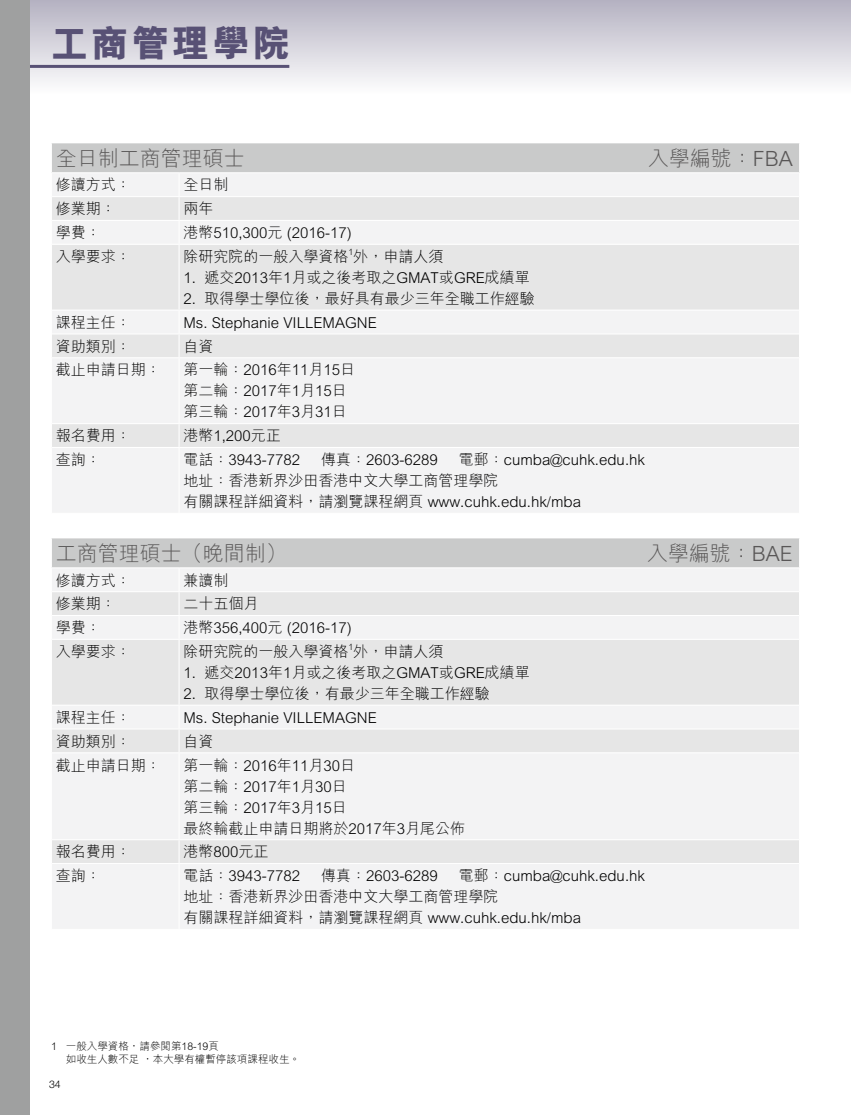
<style>
.page{position:relative;width:851px;height:1115px;background:#fff}
.page>*{position:absolute;margin:0;border:0;box-sizing:border-box;transform-origin:0 0}
.t1{font:800 37.5px "M Hei HK";letter-spacing:.075em;color:#585175}
.t2{font:300 21px "M Hei HK";color:#595757}
.t3{font:300 15px/21px "M Hei HK";color:#000}
.t4{font:300 10.5px/12px "M Hei HK";color:#000}
.t5{font:300 10.5px "Helvetica Neue LT Std";color:#000}
.t6{font:300 8.7px "M Hei HK";color:#000}
</style>
<div class="page">
<div style="left:0;top:0;width:850px;height:94px;background:linear-gradient(to bottom,#b5b2c1,#fdfdfd)"></div>
<hr style="left:0;top:65px;width:289px;height:3px;background:#585175">
<div style="left:0;top:0;width:30px;height:1114px;background:#9fa0a0"></div>
<div style="left:51px;top:143px;width:748px;height:30px;background:#c9caca"></div>
<div style="left:52px;top:174px;width:747px;height:338px;background:#f3f3f4"></div>
<svg style="left:52px;top:197px;width:747px;height:250px;fill:#e6e6e6"></svg>
<hr style="left:52px;top:196px;width:127px;height:1px;background:#fff">
<hr style="left:179px;top:196px;width:620px;height:1px;background:#fff">
<hr style="left:52px;top:220px;width:127px;height:1px;background:#fff">
<hr style="left:179px;top:220px;width:620px;height:1px;background:#fff">
<svg style="left:178px;top:174px;width:1px;height:70px"></svg>
<hr style="left:52px;top:244px;width:127px;height:1px;background:#fff">
<hr style="left:179px;top:244px;width:620px;height:1px;background:#fff">
<hr style="left:178px;top:245px;width:1px;height:64px;background:#fff">
<hr style="left:52px;top:309px;width:127px;height:1px;background:#fff">
<hr style="left:179px;top:309px;width:620px;height:1px;background:#fff">
<hr style="left:52px;top:333px;width:127px;height:1px;background:#fff">
<hr style="left:179px;top:333px;width:620px;height:1px;background:#fff">
<svg style="left:178px;top:310px;width:1px;height:47px"></svg>
<hr style="left:52px;top:357px;width:127px;height:1px;background:#fff">
<hr style="left:179px;top:357px;width:620px;height:1px;background:#fff">
<hr style="left:178px;top:358px;width:1px;height:65px;background:#fff">
<hr style="left:52px;top:423px;width:127px;height:1px;background:#fff">
<hr style="left:179px;top:423px;width:620px;height:1px;background:#fff">
<svg style="left:178px;top:424px;width:1px;height:23px"></svg>
<hr style="left:52px;top:447px;width:127px;height:1px;background:#fff">
<hr style="left:179px;top:447px;width:620px;height:1px;background:#fff">
<hr style="left:178px;top:448px;width:1px;height:65px;background:#fff">
<hr style="left:51px;top:143px;width:1px;height:30px;background:#fff">
<hr style="left:52px;top:172px;width:127px;height:1px;background:#fff">
<hr style="left:179px;top:172px;width:620px;height:1px;background:#fff">
<div style="left:51px;top:537px;width:748px;height:30px;background:#c9caca"></div>
<div style="left:52px;top:569px;width:747px;height:359px;background:#f3f3f4"></div>
<svg style="left:52px;top:592px;width:747px;height:270px;fill:#f3f3f4"></svg>
<hr style="left:52px;top:591px;width:127px;height:1px;background:#fff">
<hr style="left:179px;top:591px;width:620px;height:1px;background:#fff">
<hr style="left:52px;top:614px;width:127px;height:1px;background:#fff">
<hr style="left:179px;top:614px;width:620px;height:1px;background:#fff">
<svg style="left:178px;top:569px;width:1px;height:69px"></svg>
<hr style="left:52px;top:638px;width:127px;height:1px;background:#fff">
<hr style="left:179px;top:638px;width:620px;height:1px;background:#fff">
<hr style="left:178px;top:639px;width:1px;height:65px;background:#fff">
<hr style="left:52px;top:704px;width:127px;height:1px;background:#fff">
<hr style="left:179px;top:704px;width:620px;height:1px;background:#fff">
<hr style="left:52px;top:728px;width:127px;height:1px;background:#fff">
<hr style="left:179px;top:728px;width:620px;height:1px;background:#fff">
<svg style="left:178px;top:705px;width:1px;height:47px"></svg>
<hr style="left:52px;top:752px;width:127px;height:1px;background:#fff">
<hr style="left:179px;top:752px;width:620px;height:1px;background:#fff">
<hr style="left:178px;top:753px;width:1px;height:85px;background:#fff">
<hr style="left:52px;top:838px;width:127px;height:2px;background:#fff">
<hr style="left:179px;top:838px;width:620px;height:2px;background:#fff">
<svg style="left:178px;top:840px;width:1px;height:22px"></svg>
<hr style="left:52px;top:862px;width:127px;height:1px;background:#fff">
<hr style="left:179px;top:862px;width:620px;height:1px;background:#fff">
<hr style="left:178px;top:863px;width:1px;height:65px;background:#fff">
<hr style="left:51px;top:537px;width:128px;height:1px;background:#fff">
<hr style="left:179px;top:537px;width:620px;height:1px;background:#fff">
<svg style="left:51px;top:538px;width:1px;height:29px"></svg>
<h1 class="t1" style="left:51px;top:18px;width:241px">工商管理學院</h1>
<h2 class="t2" style="left:56px;top:143px;width:191px">全日制工商管理碩士</h2>
<h2 class="t2" style="left:647px;top:143px;width:146px">入學編號：FBA</h2>
<p class="t3" style="left:56px;top:174px;width:77px">修讀方式：</p>
<p class="t3" style="left:183px;top:174px;width:46px">全日制</p>
<p class="t3" style="left:56px;top:198px;width:62px">修業期：</p>
<p class="t3" style="left:183px;top:198px;width:31px">兩年</p>
<p class="t3" style="left:56px;top:221px;width:47px">學費：</p>
<p class="t3" style="left:183px;top:221px;width:170px">港幣510,300元 (2016-17)</p>
<p class="t3" style="left:56px;top:245px;width:77px">入學要求：</p>
<p class="t3" style="left:183px;top:245px;width:261px">除研究院的一般入學資格外，申請人須</p>
<p class="t6" style="left:348px;top:245px;width:6px">1</p>
<p class="t3" style="left:183px;top:266px;width:348px">1. 遞交2013年1月或之後考取之GMAT或GRE成績單</p>
<p class="t3" style="left:183px;top:287px;width:353px">2. 取得學士學位後，最好具有最少三年全職工作經驗</p>
<p class="t3" style="left:56px;top:311px;width:76px">課程主任：</p>
<p class="t3" style="left:183px;top:311px;width:195px">Ms. Stephanie VILLEMAGNE</p>
<p class="t3" style="left:56px;top:335px;width:76px">資助類別：</p>
<p class="t3" style="left:183px;top:335px;width:31px">自資</p>
<p class="t3" style="left:56px;top:359px;width:107px">截止申請日期：</p>
<p class="t3" style="left:183px;top:359px;width:173px">第一輪：2016年11月15日第二輪：2017年1月15日第三輪：2017年3月31日</p>
<p class="t3" style="left:56px;top:424px;width:76px">報名費用：</p>
<p class="t3" style="left:183px;top:424px;width:99px">港幣1,200元正</p>
<p class="t3" style="left:56px;top:448px;width:46px">查詢：</p>
<p class="t3" style="left:183px;top:448px;width:118px">電話：3943-7782</p>
<p class="t3" style="left:321px;top:448px;width:118px">傳真：2603-6289</p>
<p class="t3" style="left:183px;top:448px;width:463px;text-indent:275px">電郵：cumba@cuhk.edu.hk地址：香港新界沙田香港中文大學工商管理學院<br>有關課程詳細資料，請瀏覽課程網頁 www.cuhk.edu.hk/mba</p>
<h2 class="t2" style="left:56px;top:538px;width:233px">工商管理碩士（晚間制）</h2>
<h2 class="t2" style="left:646px;top:538px;width:147px">入學編號：BAE</h2>
<p class="t3" style="left:56px;top:568px;width:77px">修讀方式：</p>
<p class="t3" style="left:183px;top:568px;width:46px">兼讀制</p>
<p class="t3" style="left:56px;top:592px;width:62px">修業期：</p>
<p class="t3" style="left:183px;top:592px;width:76px">二十五個月</p>
<p class="t3" style="left:56px;top:616px;width:47px">學費：</p>
<p class="t3" style="left:183px;top:616px;width:170px">港幣356,400元 (2016-17)</p>
<p class="t3" style="left:56px;top:640px;width:77px">入學要求：</p>
<p class="t3" style="left:183px;top:640px;width:261px">除研究院的一般入學資格外，申請人須</p>
<p class="t6" style="left:348px;top:640px;width:6px">1</p>
<p class="t3" style="left:183px;top:661px;width:348px">1. 遞交2013年1月或之後考取之GMAT或GRE成績單</p>
<p class="t3" style="left:183px;top:682px;width:308px">2. 取得學士學位後，有最少三年全職工作經驗</p>
<p class="t3" style="left:56px;top:706px;width:76px">課程主任：</p>
<p class="t3" style="left:183px;top:706px;width:195px">Ms. Stephanie VILLEMAGNE</p>
<p class="t3" style="left:56px;top:729px;width:76px">資助類別：</p>
<p class="t3" style="left:183px;top:729px;width:31px">自資</p>
<p class="t3" style="left:56px;top:753px;width:107px">截止申請日期：</p>
<p class="t3" style="left:183px;top:753px;width:283px">第一輪：2016年11月30日<br>第二輪：2017年1月30日<br>第三輪：2017年3月15日<br>最終輪截止申請日期將於2017年3月尾公佈</p>
<p class="t3" style="left:56px;top:840px;width:76px">報名費用：</p>
<p class="t3" style="left:183px;top:840px;width:87px">港幣800元正</p>
<p class="t3" style="left:56px;top:864px;width:46px">查詢：</p>
<p class="t3" style="left:183px;top:864px;width:118px">電話：3943-7782</p>
<p class="t3" style="left:321px;top:864px;width:118px">傳真：2603-6289</p>
<p class="t3" style="left:183px;top:864px;width:463px;text-indent:275px">電郵：cumba@cuhk.edu.hk地址：香港新界沙田香港中文大學工商管理學院<br>有關課程詳細資料，請瀏覽課程網頁 www.cuhk.edu.hk/mba</p>
<p class="t4" style="left:66px;top:1039px;width:235px;text-indent:-15px">1 一般入學資格，請參閱第18-19頁<br>如收生人數不足，本大學有權暫停該項課程收生。</p>
<p class="t5" style="left:49px;top:1076px;width:13px">34</p>
</div>
